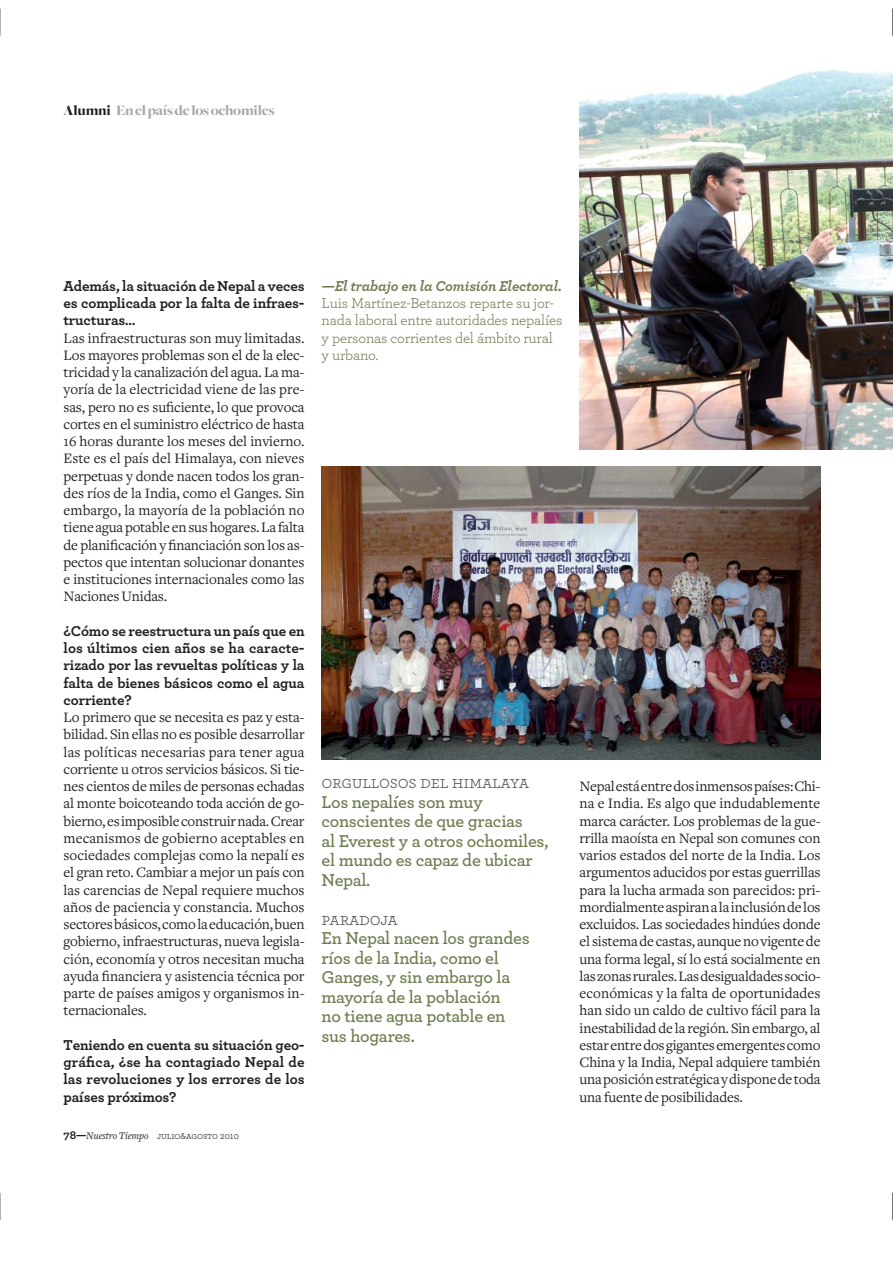
<style>
.page{position:relative;width:893px;height:1263px;background:#fff}
.page>*{position:absolute;margin:0;border:0;box-sizing:border-box;transform-origin:0 0}
.t1{font:600 18px/19.5px "Archer";letter-spacing:-.015em;color:#6f7e51}
.t2{font:18px "Archer Book SC";letter-spacing:-.015em;color:#58595b}
.t3{font:15px/17.2px "Freight Text";letter-spacing:-.01em;color:#231f20;text-align:justify}
.t4{font:700 15px/17.2px "Archer";letter-spacing:-.01em;color:#231f20;text-align:justify}
.t5{font:15px/17.2px "Archer";letter-spacing:-.015em;color:#6f7e51}
.t6{font:italic 700 15px "Archer";letter-spacing:-.015em;color:#6f7e51}
.t7{font:900 15px "Freight Big";letter-spacing:-.01em;color:#a7a9ac}
.t8{font:italic 10.5px "Freight Text";letter-spacing:-.01em;color:#231f20}
.s1{color:#231f20}
.s2{font-family:"Archer";font-weight:700;font-style:normal;font-size:12px}
.s3{font-family:"Archer Book SC";font-style:normal;font-size:9.75px}
.s4{font-family:"Archer";font-style:normal;font-size:9.75px}
</style>
<div class="page">
<img style="left:579px;top:69px;width:314px;height:380px">
<img style="left:322px;top:466px;width:498px;height:294px">
<svg style="left:0;top:9px;width:1px;height:27px"></svg>
<svg style="left:0;top:1193px;width:1px;height:27px"></svg>
<svg style="left:892px;top:9px;width:1px;height:27px"></svg>
<svg style="left:892px;top:1193px;width:1px;height:27px"></svg>
<p class="t7" style="left:64px;top:105px;width:213px"><span class="s1">Alumni</span> En el país de los ochomiles</p>
<p class="t4" style="left:64px;top:278px;width:242px">Además, la situación de Nepal a veces es complicada por la falta de infraes&shy;tructuras…</p>
<p class="t3" style="left:64px;top:330px;width:243px">Las infraestructuras son muy limitadas.<br>Los mayores problemas son el de la elec&shy;tricidad y la canalización del agua. La ma&shy;yoría de la electricidad viene de las pre&shy;sas, pero no es suficiente, lo que provoca cortes en el suministro eléctrico de hasta 16 horas durante los meses del invierno.<br>Este es el país del Himalaya, con nieves perpetuas y donde nacen todos los gran&shy;des ríos de la India, como el Ganges. Sin embargo, la mayoría de la población no tiene agua potable en sus hogares. La falta de planificación y financiación son los as&shy;pectos que intentan solucionar donantes e instituciones internacionales como las Naciones Unidas.</p>
<p class="t4" style="left:64px;top:623px;width:242px">¿Cómo se reestructura un país que en los últimos cien años se ha caracte&shy;rizado por las revueltas políticas y la falta de bienes básicos como el agua corriente?</p>
<p class="t3" style="left:64px;top:710px;width:242px">Lo primero que se necesita es paz y esta&shy;bilidad. Sin ellas no es posible desarrollar las políticas necesarias para tener agua corriente u otros servicios básicos. Si tie&shy;nes cientos de miles de personas echadas al monte boicoteando toda acción de go&shy;bierno, es imposible construir nada. Crear mecanismos de gobierno aceptables en sociedades complejas como la nepalí es el gran reto. Cambiar a mejor un país con las carencias de Nepal requiere muchos años de paciencia y constancia. Muchos sectores básicos, como la educación, buen gobierno, infraestructuras, nueva legisla&shy;ción, economía y otros necesitan mucha ayuda financiera y asistencia técnica por parte de países amigos y organismos in&shy;ternacionales.</p>
<p class="t4" style="left:64px;top:1037px;width:242px">Teniendo en cuenta su situación geo&shy;gráfica, ¿se ha contagiado Nepal de las revoluciones y los errores de los países próximos?</p>
<p class="t8" style="left:64px;top:1131px;width:177px"><span class="s2">78—</span>Nuestro Tiempo <span class="s3">julio&amp;agosto</span> <span class="s4">2010</span></p>
<p class="t6" style="left:322px;top:280px;width:242px">—El trabajo en la Comisión Electoral.</p>
<p class="t5" style="left:322px;top:295px;width:242px">Luis Martínez-Betanzos reparte su jor&shy;nada laboral entre autoridades nepalíes y personas corrientes del ámbito rural y urbano.</p>
<p class="t2" style="left:322px;top:771px;width:209px">orgullosos del himalaya</p>
<p class="t1" style="left:322px;top:793px;width:228px">Los nepalíes son muy conscientes de que gracias<br>al Everest y a otros ochomiles, el mundo es capaz de ubicar<br>Nepal.</p>
<p class="t2" style="left:322px;top:908px;width:78px">paradoja</p>
<p class="t1" style="left:322px;top:929px;width:210px">En Nepal nacen los grandes ríos de la India, como el<br>Ganges, y sin embargo la mayoría de la población<br>no tiene agua potable en sus hogares.</p>
<p class="t3" style="left:579px;top:779px;width:242px">Nepal está entre dos inmensos países: Chi&shy;na e India. Es algo que indudablemente marca carácter. Los problemas de la gue&shy;rrilla maoísta en Nepal son comunes con varios estados del norte de la India. Los argumentos aducidos por estas guerrillas para la lucha armada son parecidos: pri&shy;mordialmente aspiran a la inclusión de los excluidos. Las sociedades hindúes donde el sistema de castas, aunque no vigente de una forma legal, sí lo está socialmente en las zonas rurales. Las desigualdades socio&shy;económicas y la falta de oportunidades han sido un caldo de cultivo fácil para la inestabilidad de la región. Sin embargo, al estar entre dos gigantes emergentes como China y la India, Nepal adquiere también una posición estratégica y dispone de toda una fuente de posibilidades.</p>
</div>
